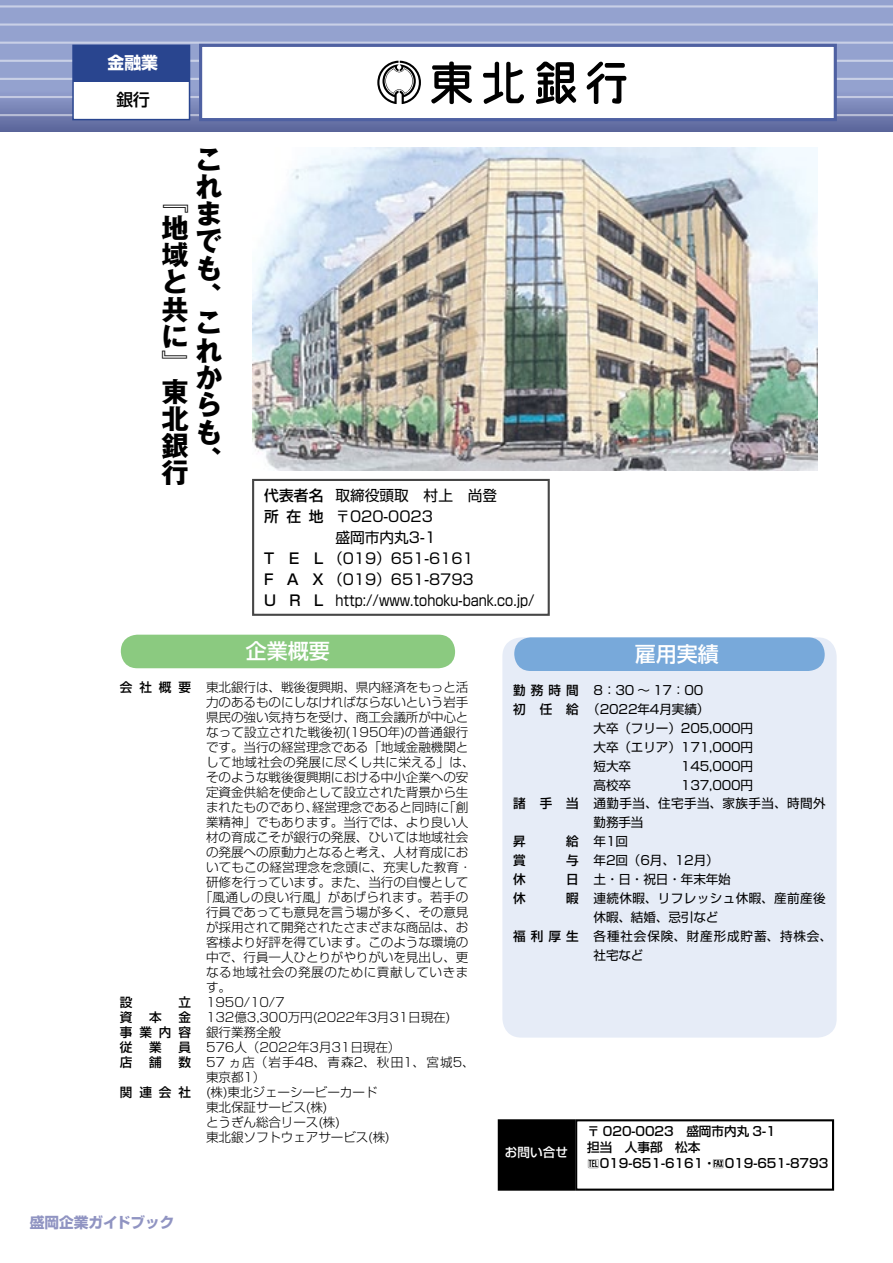
<style>
.page{position:relative;width:893px;height:1263px;background:#fff}
.page>*{position:absolute;margin:0;border:0;box-sizing:border-box;transform-origin:0 0}
.t1{font:700 27.3px/27.3px "Gothic MB101 Pro";color:#000;text-align:justify}
.t2{font:500 21px "Shin Go Pro";color:#fff}
.t3{font:700 16.8px "Shin Go Pro";color:#fff}
.t4{font:500 16.8px "Shin Go Pro";color:#000}
.t5{font:14.7px/21px "Shin Go Pro";color:#000;text-align:justify}
.t6{font:14.7px "Shin Go Pro";color:#000;scale:.87 1}
.t7{font:700 14.7px "Shin Go Pro";color:#9094c2}
.t8{font:500 14.7px/21px "Shin Go Pro";letter-spacing:.015em;color:#000}
.t9{font:300 12.6px "Shin Go Pro";letter-spacing:-.01em;color:#000}
.t10{font:12.6px "Shin Go Pro";letter-spacing:-.01em;color:#000}
.t11{font:500 12.6px/15px "Shin Go Pro";color:#000}
.t12{font:300 12.6px "Shin Go Pro";letter-spacing:.015em;color:#000}
.t13{font:12.6px "Shin Go Pro";letter-spacing:.03em;color:#000}
.t14{font:300 12.6px "Shin Go Pro";letter-spacing:.01em;color:#000}
.t15{font:300 12.6px "Shin Go Pro";letter-spacing:.045em;color:#000}
.t16{font:12.6px "Shin Go Pro";letter-spacing:.07em;color:#000}
.t17{font:500 12.6px "Shin Go Pro";color:#fff}
.s1{font-weight:500}
</style>
<div class="page">
<svg style="left:0;top:0;width:893px;height:131px;background:#8996c5"></svg>
<hr style="left:0;top:5px;width:893px;height:3px;background:#fff">
<hr style="left:0;top:23px;width:893px;height:3px;background:#fff">
<hr style="left:0;top:42px;width:893px;height:2px;background:#fff">
<hr style="left:0;top:60px;width:893px;height:2px;background:#fff">
<hr style="left:0;top:78px;width:893px;height:2px;background:#fff">
<hr style="left:0;top:96px;width:893px;height:2px;background:#fff">
<hr style="left:0;top:114px;width:893px;height:2px;background:#fff">
<div style="left:199px;top:44px;width:638px;height:77px;background:#fff;border:3px solid #4f61a2"></div>
<div style="left:72px;top:45px;width:118px;height:75px;background:#fff;border:2px solid #29458f"></div>
<div style="left:73px;top:45px;width:117px;height:37px;background:#29458f"></div>
<img style="left:252px;top:148px;width:566px;height:323px">
<div style="left:252px;top:479px;width:298px;height:137px;border:2px solid #464646"></div>
<div style="left:575px;top:1119px;width:259px;height:72px;border:2px solid #000"></div>
<div style="left:498px;top:1119px;width:77px;height:72px;background:#000;border:2px solid #000"></div>
<div style="left:121px;top:635px;width:334px;height:33px;background:#8bca80;border-radius:16px"></div>
<svg style="left:536px;top:61px;width:41px;height:43px"></svg>
<svg style="left:586px;top:61px;width:41px;height:43px"></svg>
<svg style="left:431px;top:61px;width:41px;height:44px"></svg>
<svg style="left:483px;top:61px;width:41px;height:43px"></svg>
<svg style="left:377px;top:61px;width:44px;height:43px"></svg>
<div style="left:502px;top:637px;width:335px;height:400px;background:#e6ecf7;border-radius:19px"></div>
<div style="left:514px;top:637px;width:311px;height:34px;background:#78a9da;border-radius:16px"></div>
<h3 class="t3" style="left:108px;top:50px;width:52px">金融業</h3>
<h3 class="t4" style="left:116px;top:86px;width:35px">銀行</h3>
<h1 class="t1" style="left:195px;top:142px;width:28px">これまでも、これからも、</h1>
<h1 class="t1" style="left:161px;top:183px;width:28px">『地域と共に』東北銀行</h1>
<p class="t8" style="left:264px;top:483px;width:61px">代表者名所在地</p>
<p class="t5" style="left:264px;top:546px;width:211px"><span class="s1">T E L</span> （019）651-6161<br><span class="s1">F A X</span> （019）651-8793<br><span class="s1">URL</span></p>
<p class="t5" style="left:335px;top:483px;width:163px;text-align:left">取締役頭取　村上　尚登〒020-0023<br>盛岡市内丸3-1</p>
<p class="t6" style="left:335px;top:588px;width:230px">http://www.tohoku-bank.co.jp/</p>
<p class="t11" style="left:120px;top:678px;width:73px">会社概要</p>
<p class="t11" style="left:120px;top:993px;width:14px">設</p>
<p class="t11" style="left:179px;top:993px;width:14px">立</p>
<p class="t11" style="left:120px;top:1008px;width:14px">資</p>
<p class="t11" style="left:149px;top:1008px;width:14px">本</p>
<p class="t11" style="left:120px;top:1008px;width:73px;text-align:justify;text-indent:59px">金事業内容従</p>
<p class="t11" style="left:149px;top:1038px;width:14px">業</p>
<p class="t11" style="left:179px;top:1038px;width:14px">員</p>
<p class="t11" style="left:120px;top:1053px;width:14px">店</p>
<p class="t11" style="left:149px;top:1053px;width:14px">舗</p>
<p class="t11" style="left:179px;top:1053px;width:14px">数</p>
<p class="t11" style="left:120px;top:1083px;width:73px">関連会社</p>
<h2 class="t2" style="left:246px;top:634px;width:85px">企業概要</h2>
<p class="t9" style="left:206px;top:677px;width:264px">東北銀行は、戦後復興期、県内経済をもっと活</p>
<p class="t9" style="left:206px;top:692px;width:264px">力のあるものにしなければならないという岩手</p>
<p class="t9" style="left:206px;top:707px;width:264px">県民の強い気持ちを受け、商工会議所が中心と</p>
<p class="t14" style="left:206px;top:722px;width:264px">なって設立された戦後初(1950年)の普通銀行</p>
<p class="t9" style="left:206px;top:737px;width:264px">です。当行の経営理念である「地域金融機関と</p>
<p class="t12" style="left:206px;top:752px;width:270px">して地域社会の発展に尽くし共に栄える」は、</p>
<p class="t9" style="left:206px;top:767px;width:264px">そのような戦後復興期における中小企業への安</p>
<p class="t9" style="left:206px;top:782px;width:264px">定資金供給を使命として設立された背景から生</p>
<p class="t9" style="left:206px;top:797px;width:264px">まれたものであり、経営理念であると同時に「創</p>
<p class="t9" style="left:206px;top:812px;width:264px">業精神」でもあります。当行では、より良い人</p>
<p class="t9" style="left:206px;top:827px;width:264px">材の育成こそが銀行の発展、ひいては地域社会</p>
<p class="t9" style="left:206px;top:842px;width:264px">の発展への原動力となると考え、人材育成にお</p>
<p class="t9" style="left:206px;top:857px;width:267px">いてもこの経営理念を念頭に、充実した教育・</p>
<p class="t9" style="left:206px;top:872px;width:264px">研修を行っています。また、当行の自慢として</p>
<p class="t12" style="left:200px;top:887px;width:270px">「風通しの良い行風」があげられます。若手の</p>
<p class="t9" style="left:206px;top:902px;width:264px">行員であっても意見を言う場が多く、その意見</p>
<p class="t9" style="left:206px;top:917px;width:264px">が採用されて開発されたさまざまな商品は、お</p>
<p class="t9" style="left:206px;top:932px;width:264px">客様より好評を得ています。このような環境の</p>
<p class="t9" style="left:206px;top:947px;width:264px">中で、行員一人ひとりがやりがいを見出し、更</p>
<p class="t15" style="left:206px;top:962px;width:264px">なる地域社会の発展のために貢献していきま</p>
<p class="t9" style="left:206px;top:977px;width:27px">す。</p>
<p class="t9" style="left:206px;top:992px;width:80px">1950/10/7</p>
<p class="t9" style="left:206px;top:1007px;width:246px">132億3,300万円(2022年3月31日現在)</p>
<p class="t9" style="left:206px;top:1022px;width:76px">銀行業務全般</p>
<p class="t9" style="left:206px;top:1037px;width:196px">576人（2022年3月31日現在）</p>
<p class="t9" style="left:206px;top:1052px;width:270px">57 ヵ店（岩手48、青森2、秋田1、宮城5、</p>
<p class="t9" style="left:206px;top:1067px;width:61px">東京都1）</p>
<p class="t9" style="left:206px;top:1082px;width:173px">(株)東北ジェーシービーカード</p>
<p class="t9" style="left:206px;top:1097px;width:123px">東北保証サービス(株)</p>
<p class="t9" style="left:206px;top:1112px;width:135px">とうぎん総合リース(株)</p>
<p class="t9" style="left:206px;top:1127px;width:185px">東北銀ソフトウェアサービス(株)</p>
<p class="t11" style="left:513px;top:679px;width:67px;line-height:18.9px">勤務時間初任給</p>
<p class="t11" style="left:513px;top:795px;width:67px">諸手当</p>
<p class="t11" style="left:513px;top:832px;width:14px">昇</p>
<p class="t11" style="left:566px;top:832px;width:14px">給</p>
<p class="t11" style="left:513px;top:851px;width:14px">賞</p>
<p class="t11" style="left:566px;top:851px;width:14px">与</p>
<p class="t11" style="left:513px;top:870px;width:14px">休</p>
<p class="t11" style="left:566px;top:870px;width:14px">日</p>
<p class="t11" style="left:513px;top:889px;width:14px">休</p>
<p class="t11" style="left:566px;top:889px;width:14px">暇</p>
<p class="t11" style="left:513px;top:927px;width:67px">福利厚生</p>
<h2 class="t2" style="left:635px;top:637px;width:85px">雇用実績</h2>
<p class="t10" style="left:594px;top:680px;width:111px">8：30 〜 17：00</p>
<p class="t10" style="left:587px;top:699px;width:124px">（2022年4月実績）</p>
<p class="t10" style="left:594px;top:718px;width:161px">大卒（フリー）205,000円</p>
<p class="t10" style="left:594px;top:736px;width:161px">大卒（エリア）171,000円</p>
<p class="t10" style="left:594px;top:755px;width:161px">短大卒　　　　145,000円</p>
<p class="t10" style="left:594px;top:774px;width:161px">高校卒　　　　137,000円</p>
<p class="t13" style="left:594px;top:793px;width:234px">通勤手当、住宅手当、家族手当、時間外</p>
<p class="t10" style="left:594px;top:812px;width:52px">勤務手当</p>
<p class="t10" style="left:594px;top:831px;width:36px">年1回</p>
<p class="t10" style="left:594px;top:850px;width:127px">年2回（6月、12月）</p>
<p class="t10" style="left:594px;top:869px;width:139px">土・日・祝日・年末年始</p>
<p class="t13" style="left:594px;top:888px;width:234px">連続休暇、リフレッシュ休暇、産前産後</p>
<p class="t10" style="left:594px;top:907px;width:126px">休暇、結婚、忌引など</p>
<p class="t16" style="left:594px;top:925px;width:240px">各種社会保険、財産形成貯蓄、持株会、</p>
<p class="t10" style="left:594px;top:944px;width:52px">社宅など</p>
<p class="t17" style="left:505px;top:1142px;width:64px">お問い合せ</p>
<p class="t11" style="left:587px;top:1122px;width:190px;line-height:15.8px">〒 020-0023　盛岡市内丸 3-1担当　人事部　松本</p>
<p class="t11" style="left:587px;top:1154px;width:243px">✔019-651-6161・ 019-651-8793</p>
<p class="t7" style="left:30px;top:1210px;width:146px">盛岡企業ガイドブック</p>
</div>
